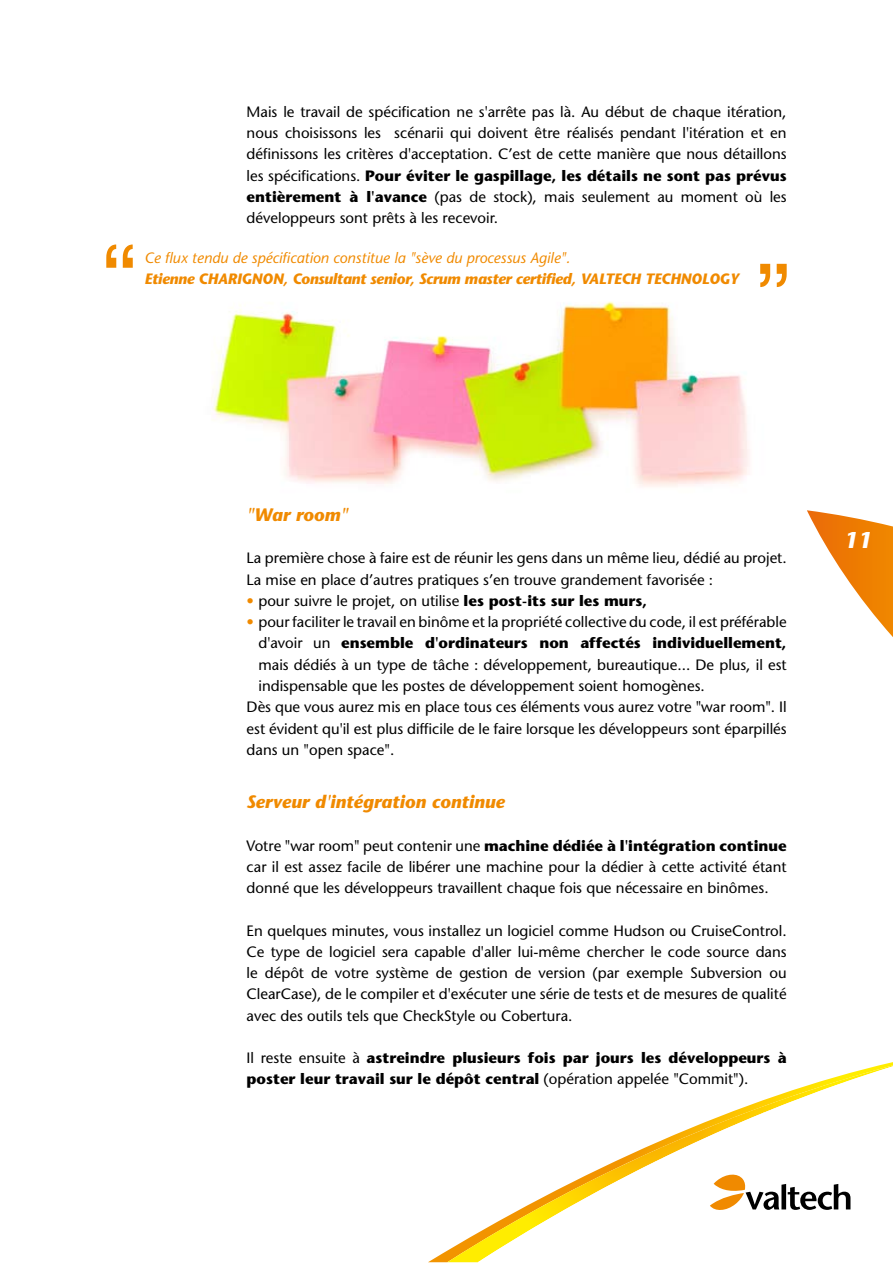
<style>
.page{position:relative;width:893px;height:1263px;background:#fff}
.page>*{position:absolute;margin:0;border:0;box-sizing:border-box;transform-origin:0 0}
.t1{font:italic 700 22.5px "Stone Sans";color:#fff}
.t2{font:italic 700 18px "Stone Sans";color:#f08a00}
.t3{font:15px/21.3px "Stone Sans";color:#000;text-align:justify}
.t4{font:700 15px/21.3px "Stone Sans";color:#000}
.t5{font:italic 700 15px "Stone Sans";letter-spacing:-.02em;color:#f08a00}
.t6{font:italic 15px "Stone Sans";color:#f08a00}
.s1{font-weight:700}
.s2{color:#f08a00}
.s3{font-weight:400}
</style>
<div class="page">
<svg style="left:807px;top:510px;width:86px;height:127px"></svg>
<svg style="left:428px;top:1062px;width:465px;height:200px"></svg>
<svg style="left:889px;top:1247px;width:4px;height:15px"></svg>
<img style="left:836px;top:1066px;width:57px;height:181px">
<img style="left:763px;top:1085px;width:73px;height:177px">
<img style="left:655px;top:1112px;width:109px;height:150px">
<img style="left:618px;top:1161px;width:37px;height:101px">
<img style="left:546px;top:1180px;width:73px;height:82px">
<img style="left:478px;top:1220px;width:69px;height:42px">
<img style="left:437px;top:1247px;width:37px;height:15px">
<img style="left:836px;top:1247px;width:53px;height:15px">
<svg style="left:710px;top:1172px;width:140px;height:40px"></svg>
<img style="left:211px;top:301px;width:538px;height:186px">
<svg style="left:106px;top:244px;width:27px;height:24px"></svg>
<svg style="left:760px;top:264px;width:27px;height:23px"></svg>
<p class="t3" style="left:247px;top:101px;width:542px">Mais le travail de spécification ne s'arrête pas là. Au début de chaque itération, nous choisissons les scénarii qui doivent être réalisés pendant l'itération et en définissons les critères d'acceptation. C’est de cette manière que nous détaillons les spécifications. <span class="s1">Pour éviter le gaspillage, les détails ne sont pas prévus entièrement à l'avance</span> (pas de stock), mais seulement au moment où les développeurs sont prêts à les recevoir.</p>
<p class="t6" style="left:145px;top:249px;width:427px">Ce flux tendu de spécification constitue la "sève du processus Agile".</p>
<p class="t5" style="left:145px;top:270px;width:595px">Etienne CHARIGNON, Consultant senior, Scrum master certified, VALTECH TECHNOLOGY</p>
<p class="t2" style="left:247px;top:504px;width:103px">"War room"</p>
<p class="t3" style="left:247px;top:548px;width:542px">La première chose à faire est de réunir les gens dans un même lieu, dédié au projet.<br>La mise en place d’autres pratiques s’en trouve grandement favorisée :</p>
<p class="t3" style="left:247px;top:590px;width:402px"><span class="s2">•</span> pour suivre le projet, on utilise <span class="s1">les post-its sur les murs,</span></p>
<p class="t3" style="left:247px;top:611px;width:542px"><span class="s2">•</span> pour faciliter le travail en binôme et la propriété collective du code, il est préférable</p>
<p class="t4" style="left:258px;top:633px;width:530px"><span class="s3">d'avoir un</span> ensemble d'ordinateurs non affectés individuellement,</p>
<p class="t3" style="left:258px;top:654px;width:530px">mais dédiés à un type de tâche : développement, bureautique... De plus, il est</p>
<p class="t3" style="left:258px;top:675px;width:448px">indispensable que les postes de développement soient homogènes.</p>
<p class="t3" style="left:247px;top:696px;width:542px">Dès que vous aurez mis en place tous ces éléments vous aurez votre "war room". Il</p>
<p class="t3" style="left:247px;top:718px;width:542px">est évident qu'il est plus difficile de le faire lorsque les développeurs sont éparpillés</p>
<p class="t3" style="left:247px;top:739px;width:149px">dans un "open space".</p>
<p class="t2" style="left:247px;top:791px;width:260px">Serveur d'intégration continue</p>
<p class="t3" style="left:247px;top:835px;width:542px">Votre "war room" peut contenir une <span class="s1">machine dédiée à l'intégration continue </span>car il est assez facile de libérer une machine pour la dédier à cette activité étant donné que les développeurs travaillent chaque fois que nécessaire en binômes.</p>
<p class="t3" style="left:247px;top:920px;width:542px">En quelques minutes, vous installez un logiciel comme Hudson ou CruiseControl.<br>Ce type de logiciel sera capable d'aller lui-même chercher le code source dans le dépôt de votre système de gestion de version (par exemple Subversion ou ClearCase), de le compiler et d'exécuter une série de tests et de mesures de qualité avec des outils tels que CheckStyle ou Cobertura.</p>
<p class="t4" style="left:247px;top:1047px;width:541px"><span class="s3">Il reste ensuite à</span> astreindre plusieurs fois par jours les développeurs à poster leur travail sur le dépôt central <span class="s3">(opération appelée "Commit").</span></p>
<h1 class="t1" style="left:844px;top:527px;width:30px">11</h1>
</div>
